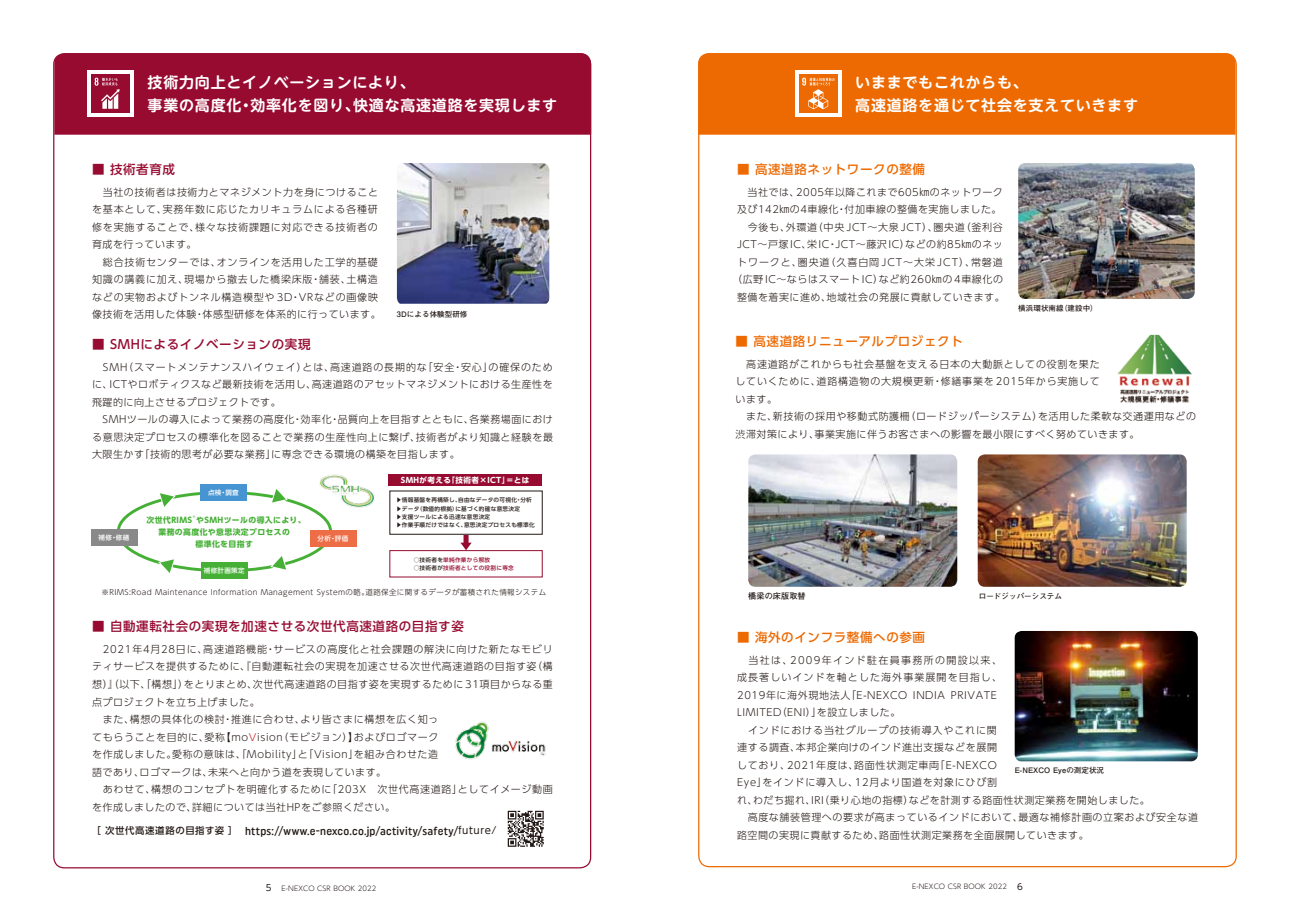
<style>
.page{position:relative;width:1290px;height:911px;background:#fff}
.page>*{position:absolute;margin:0;border:0;box-sizing:border-box;transform-origin:0 0}
.t1{font:700 15px/22.5px "UD Shin M Go Pro De";letter-spacing:.05em;color:#fff}
.t2{font:500 12.5px "UD Shin Go Pro";letter-spacing:.05em;color:#970b31}
.t3{font:500 12.5px "UD Shin Go Pro";letter-spacing:.05em;color:#ed6a02}
.t4{font:11.5px "Uniform Condensed 2";letter-spacing:.02em;color:#221815}
.t5{font:300 10px/17.5px "UD Shin Go Pro";letter-spacing:.06em;color:#221815}
.t6{font:300 10px/17.5px "UD Shin Go Pro";letter-spacing:.08em;color:#221815}
.t7{font:700 8.12px "Futo Go B101 Pro";letter-spacing:.01em;color:#221815}
.t8{font:700 7.88px "UD Shin Go Pro";letter-spacing:.05em;color:#45b035}
.t9{font:700 7.62px "UD Shin Go Pro";letter-spacing:.05em;color:#fff}
.t10{font:300 7.5px "UD Shin Go Pro";letter-spacing:.05em;color:#221815}
.t11{font:700 7.5px "Futo Go B101 Pro";letter-spacing:.01em;color:#221815}
.t12{font:300 6.88px "UD Shin Go Pro";letter-spacing:.02em;color:#221815}
.t13{font:500 6.5px "UD Shin Go Pro";letter-spacing:.05em;color:#fff}
.t14{font:500 5.62px/8.5px "UD Shin Go Pro";letter-spacing:.05em;color:#221815}
.t15{font:500 5.62px/8.5px "UD Shin Go Pro";letter-spacing:.05em;color:#970b31}
.t16{font:700 3.38px "UD Shin Go Pro";color:#45b035}
.s1{color:#221815}
.s2{color:#d0121b}
.s3{font-family:"UD Shin Go Pro";font-weight:500;font-size:9.38px}
.s4{font-family:"UD Shin Go Pro";font-size:10px}
.s5{font-weight:400;font-size:8.75px}
</style>
<div class="page">
<svg style="left:117px;top:489px;width:215px;height:84px"></svg>
<div style="left:201px;top:562px;width:47px;height:17px;background:#45b035"></div>
<div style="left:91px;top:529px;width:46px;height:17px;background:#898989"></div>
<div style="left:310px;top:530px;width:46px;height:17px;background:#ed6d46"></div>
<div style="left:200px;top:484px;width:47px;height:17px;background:#4694d1"></div>
<img style="left:1018px;top:163px;width:176px;height:136px">
<img style="left:748px;top:454px;width:209px;height:133px">
<div style="left:54px;top:53px;width:537px;height:82px;background:#970b31"></div>
<div style="left:698px;top:53px;width:537px;height:82px;background:#ed6a02"></div>
<img style="left:318px;top:474px;width:57px;height:33px">
<img style="left:397px;top:163px;width:152px;height:141px">
<div style="left:389px;top:550px;width:153px;height:27px;border:1px solid #970b31"></div>
<svg style="left:460px;top:534px;width:12px;height:16px"></svg>
<div style="left:389px;top:474px;width:153px;height:12px;background:#970b31"></div>
<img style="left:978px;top:454px;width:208px;height:133px">
<svg style="left:508px;top:810px;width:36px;height:36px"></svg>
<img style="left:1117px;top:334px;width:75px;height:69px">
<img style="left:455px;top:721px;width:91px;height:39px">
<img style="left:1015px;top:631px;width:183px;height:130px">
<h1 class="t1" style="left:148px;top:71px;width:411px">技術力向上とイノベーションにより、<br>事業の高度化・効率化を図り、快適な高速道路を実現します</h1>
<p class="t2" style="left:92px;top:159px;width:84px">■ 技術者育成</p>
<p class="t6" style="left:92px;top:183px;width:290px">　当社の技術者は技術力とマネジメント力を身につけることを基本として、実務年数に応じたカリキュラムによる各種研修を実施することで、様々な技術課題に対応できる技術者の育成を行っています。<br>　総合技術センターでは、オンラインを活用した工学的基礎知識の講義に加え、現場から撤去した橋梁床版・舗装、土構造などの実物およびトンネル構造模型や 3D・VRなどの画像映像技術を活用した体験・体感型研修を体系的に行っています。</p>
<p class="t2" style="left:92px;top:334px;width:220px">■ SMHによるイノベーションの実現</p>
<p class="t5" style="left:92px;top:358px;width:462px">　SMH（スマートメンテナンスハイウェイ）とは、高速道路の長期的な「安全・安心」の確保のために、ICTやロボティクスなど最新技術を活用し、高速道路のアセットマネジメントにおける生産性を飛躍的に向上させるプロジェクトです。<br>　SMHツールの導入によって業務の高度化・効率化・品質向上を目指すとともに、各業務場面における意思決定プロセスの標準化を図ることで業務の生産性向上に繋げ、技術者がより知識と経験を最大限生かす「技術的思考が必要な業務」に専念できる環境の構築を目指します。</p>
<p class="t11" style="left:397px;top:308px;width:72px">3Dによる体験型研修</p>
<p class="t13" style="left:208px;top:487px;width:32px">点検・調査</p>
<p class="t8" style="left:147px;top:513px;width:47px">次世代RIMS</p>
<p class="t16" style="left:193px;top:514px;width:5px">※</p>
<p class="t8" style="left:196px;top:513px;width:111px">やSMHツールの導入により、</p>
<p class="t8" style="left:158px;top:525px;width:133px">業務の高度化や意思決定プロセスの</p>
<p class="t8" style="left:196px;top:537px;width:59px">標準化を目指す</p>
<p class="t13" style="left:204px;top:565px;width:42px">補修計画策定</p>
<p class="t13" style="left:99px;top:532px;width:32px">補修・修繕</p>
<p class="t13" style="left:318px;top:533px;width:32px">分析・評価</p>
<p class="t9" style="left:401px;top:473px;width:130px">SMHが考える「技術者×ICT」＝とは</p>
<p class="t14" style="left:396px;top:495px;width:140px">▶情報基盤を再構築し、自由なデータの可視化・分析▶データ（数値的根拠）に基づく的確な意思決定<br>▶支援ツールによる迅速な意思決定<br>▶作業手順だけではなく、意思決定プロセスも標準化</p>
<p class="t15" style="left:396px;top:555px;width:119px"><span class="s1">　　　○技術者を</span>単純作業から解放<br><span class="s1">　　　○技術者が</span>技術者としての役割に専念</p>
<p class="t10" style="left:102px;top:586px;width:446px">※RIMS:Road Maintenance Information Management Systemの略。道路保全に関するデータが蓄積された情報システム</p>
<p class="t2" style="left:92px;top:616px;width:373px">■ 自動運転社会の実現を加速させる次世代高速道路の目指す姿</p>
<p class="t5" style="left:92px;top:640px;width:462px">　2021年4月28日に、高速道路機能・サービスの高度化と社会課題の解決に向けた新たなモビリティサービスを提供するために、『自動運転社会の実現を加速させる次世代高速道路の目指す姿（構想）』（以下、「構想」）をとりまとめ、次世代高速道路の目指す姿を実現するために 31項目からなる重点プロジェクトを立ち上げました。<br>　また、構想の具体化の検討・推進に合わせ、より皆さまに構想を広く知っ<br>てもらうことを目的に、愛称【mo<span class="s2">V</span>ision（モビジョン）】およびロゴマーク<br>を作成しました。愛称の意味は、「Mobility」と「Vision」を組み合わせた造<br>語であり、ロゴマークは、未来へと向かう道を表現しています。<br>　あわせて、構想のコンセプトを明確化するために「203X　次世代高速道路」としてイメージ動画を作成しましたので、詳細については当社HPをご参照ください。</p>
<p class="t4" style="left:92px;top:823px;width:406px"><span class="s3">［ 次世代高速道路の目指す姿 ］</span> https://www.e-nexco.co.jp/activity/safety/<span class="s4">future/</span></p>
<h1 class="t1" style="left:855px;top:71px;width:284px">いままでもこれからも、<br>高速道路を通じて社会を支えていきます</h1>
<p class="t3" style="left:737px;top:159px;width:189px">■ 高速道路ネットワークの整備</p>
<p class="t5" style="left:732px;top:183px;width:274px;text-align:center">　当社では、2005年以降これまで605㎞のネットワーク及び142㎞の4車線化・付加車線の整備を実施しました。　今後も、外環道（中央 JCT〜大泉 JCT）、圏央道（釜利谷JCT〜戸塚IC、栄IC・JCT〜藤沢IC）などの約85㎞のネットワークと、圏央道（久喜白岡 JCT〜大栄 JCT）、常磐道（広野IC～ならはスマート IC）など約260㎞の 4車線化の整備を着実に進め、地域社会の発展に貢献していきます。</p>
<p class="t3" style="left:735px;top:331px;width:229px">■ 高速道路リニューアルプロジェクト</p>
<p class="t5" style="left:735px;top:355px;width:462px">　高速道路がこれからも社会基盤を支える日本の大動脈としての役割を果た<br>していくために、道路構造物の大規模更新・修繕事業を 2015年から実施して<br>います。<br>　また、新技術の採用や移動式防護柵（ロードジッパーシステム）を活用した柔軟な交通運用などの渋滞対策により、事業実施に伴うお客さまへの影響を最小限にすべく努めていきます。</p>
<p class="t11" style="left:1018px;top:302px;width:81px">横浜環状南線（建設中）</p>
<p class="t7" style="left:748px;top:589px;width:59px">橋梁の床版取替</p>
<p class="t11" style="left:979px;top:590px;width:85px">ロードジッパーシステム</p>
<p class="t3" style="left:737px;top:627px;width:189px">■ 海外のインフラ整備への参画</p>
<p class="t5" style="left:737px;top:650px;width:462px">　当社は、2009年インド駐在員事務所の開設以来、<br>成長著しいインドを軸とした海外事業展開を目指し、<br>2019年に海外現地法人「E-NEXCO INDIA PRIVATE<br>LIMITED（ENI）」を設立しました。<br>　インドにおける当社グループの技術導入やこれに関<br>連する調査、本邦企業向けのインド進出支援などを展開<br>しており、2021年度は、路面性状測定車両「E-NEXCO<br>Eye」をインドに導入し、12月より国道を対象にひび割<br>れ、わだち掘れ、IRI（乗り心地の指標）などを計測する路面性状測定業務を開始しました。<br>　高度な舗装管理への要求が高まっているインドにおいて、最適な補修計画の立案および安全な道路空間の実現に貢献するため、路面性状測定業務を全面展開していきます。</p>
<p class="t11" style="left:1015px;top:764px;width:91px">E-NEXCO Eyeの測定状況</p>
<p class="t12" style="left:266px;top:882px;width:112px"><span class="s5">5</span> E-NEXCO CSR BOOK 2022</p>
<p class="t12" style="left:912px;top:881px;width:112px">E-NEXCO CSR BOOK 2022 <span class="s5">6</span></p>
</div>
